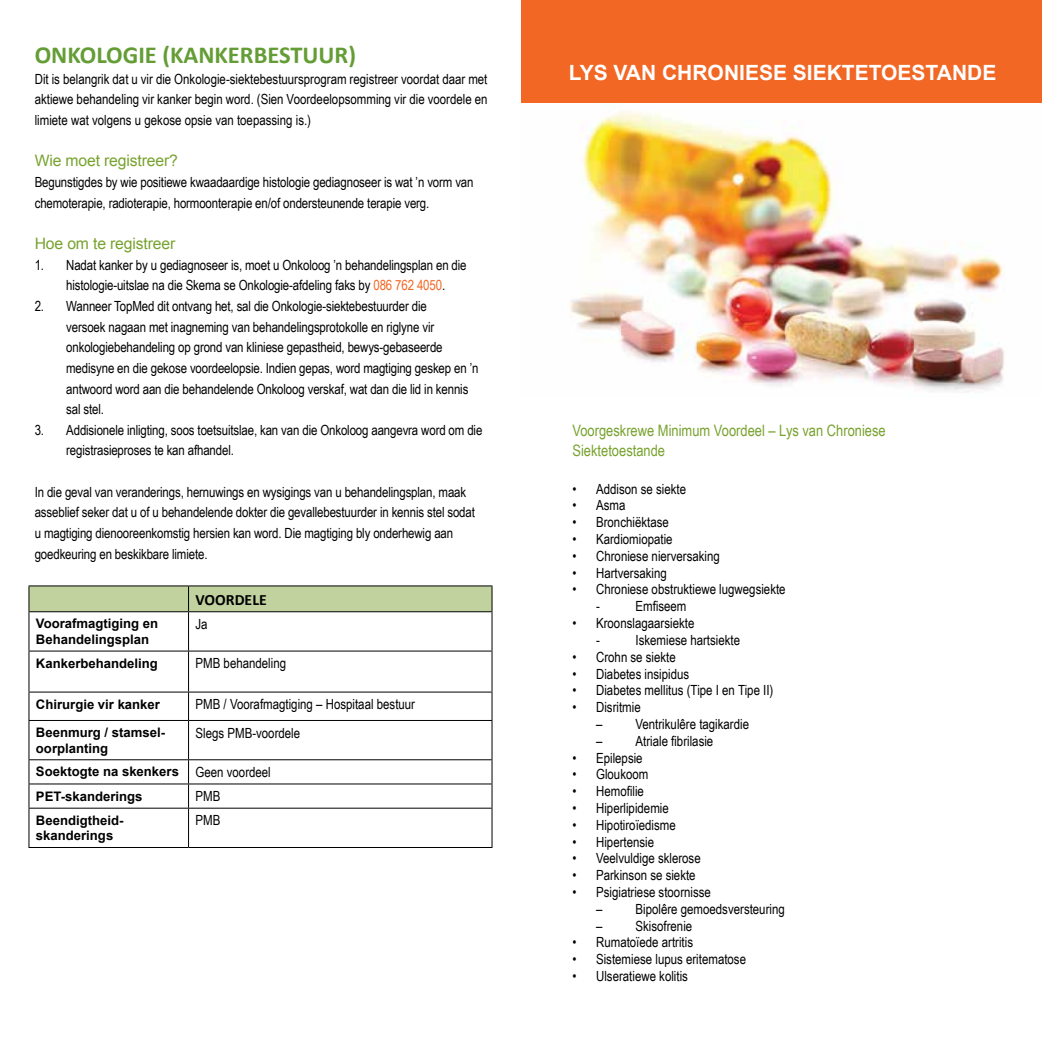
<style>
.page{position:relative;width:1042px;height:1042px;background:#fff}
.page>*{position:absolute;margin:0;border:0;box-sizing:border-box;transform-origin:0 0}
.t1{font:700 24.5px "Calibri";color:#649d35}
.t2{font:700 21px "Arial";color:#fff}
.t3{font:15.75px/20.7px "Arial Narrow";color:#78a22f}
.t4{font:15.75px "Arial";letter-spacing:-.01em;color:#78a22f}
.t5{font:700 15.75px "Calibri";color:#000}
.t6{font:14px/20.7px "Arial Narrow";letter-spacing:-.01em;color:#000}
.t7{font:700 13.12px/15.8px "Arial";color:#000}
.s1{color:#f26724}
.s2{font-family:"Arial Narrow";font-weight:400;font-size:14px}
</style>
<div class="page">
<img style="left:521px;top:81px;width:484px;height:312px">
<div style="left:522px;top:0;width:520px;height:103px;background:#f26724"></div>
<hr style="left:29px;top:612px;width:1px;height:38px;background:#000">
<hr style="left:188px;top:612px;width:1px;height:38px;background:#000">
<hr style="left:491px;top:612px;width:1px;height:38px;background:#000">
<hr style="left:29px;top:650px;width:160px;height:1px;background:#000">
<hr style="left:29px;top:651px;width:1px;height:40px;background:#000">
<hr style="left:189px;top:650px;width:303px;height:1px;background:#000">
<hr style="left:188px;top:651px;width:1px;height:40px;background:#000">
<hr style="left:491px;top:651px;width:1px;height:40px;background:#000">
<hr style="left:29px;top:691px;width:160px;height:1px;background:#000">
<svg style="left:29px;top:692px;width:1px;height:28px"></svg>
<hr style="left:189px;top:691px;width:303px;height:1px;background:#000">
<svg style="left:188px;top:692px;width:1px;height:28px"></svg>
<svg style="left:491px;top:692px;width:1px;height:28px"></svg>
<hr style="left:29px;top:720px;width:160px;height:1px;background:#000">
<hr style="left:29px;top:721px;width:1px;height:38px;background:#000">
<hr style="left:189px;top:720px;width:303px;height:1px;background:#000">
<hr style="left:188px;top:721px;width:1px;height:38px;background:#000">
<hr style="left:491px;top:721px;width:1px;height:38px;background:#000">
<hr style="left:29px;top:759px;width:160px;height:1px;background:#000">
<hr style="left:189px;top:759px;width:303px;height:1px;background:#000">
<hr style="left:29px;top:783px;width:160px;height:1px;background:#000">
<svg style="left:29px;top:760px;width:1px;height:48px"></svg>
<hr style="left:189px;top:783px;width:303px;height:1px;background:#000">
<svg style="left:188px;top:760px;width:1px;height:48px"></svg>
<svg style="left:491px;top:760px;width:1px;height:48px"></svg>
<hr style="left:29px;top:808px;width:160px;height:1px;background:#000">
<hr style="left:29px;top:808px;width:1px;height:39px;background:#000">
<hr style="left:189px;top:808px;width:303px;height:1px;background:#000">
<hr style="left:188px;top:808px;width:1px;height:39px;background:#000">
<hr style="left:491px;top:808px;width:1px;height:39px;background:#000">
<hr style="left:29px;top:847px;width:160px;height:1px;background:#000">
<hr style="left:189px;top:847px;width:303px;height:1px;background:#000">
<hr style="left:29px;top:585px;width:160px;height:1px;background:#000">
<hr style="left:189px;top:585px;width:303px;height:1px;background:#000">
<svg style="left:29px;top:586px;width:463px;height:26px;background:#b7c797"></svg>
<h1 class="t1" style="left:35px;top:39px;width:323px">ONKOLOGIE (KANKERBESTUUR)</h1>
<p class="t6" style="left:35px;top:68px;width:454px;text-align:justify">Dit is belangrik dat u vir die Onkologie-siektebestuursprogram registreer voordat daar met aktiewe behandeling vir kanker begin word. (Sien Voordeelopsomming vir die voordele en limiete wat volgens u gekose opsie van toepassing is.)</p>
<p class="t4" style="left:35px;top:150px;width:145px">Wie moet registreer?</p>
<p class="t6" style="left:35px;top:171px;width:440px">Begunstigdes by wie positiewe kwaadaardige histologie gediagnoseer is wat ’n vorm van chemoterapie, radioterapie, hormoonterapie en/of ondersteunende terapie verg.</p>
<p class="t4" style="left:35px;top:233px;width:142px">Hoe om te registreer</p>
<p class="t6" style="left:66px;top:254px;width:402px;text-indent:-31px">1. Nadat kanker by u gediagnoseer is, moet u Onkoloog ’n behandelingsplan en die histologie-uitslae na die Skema se Onkologie-afdeling faks by <span class="s1">086 762 4050</span>.</p>
<p class="t6" style="left:66px;top:295px;width:414px;text-indent:-31px">2. Wanneer TopMed dit ontvang het, sal die Onkologie-siektebestuurder die<br>versoek nagaan met inagneming van behandelingsprotokolle en riglyne vir onkologiebehandeling op grond van kliniese gepastheid, bewys-gebaseerde medisyne en die gekose voordeelopsie. Indien gepas, word magtiging geskep en ’n antwoord word aan die behandelende Onkoloog verskaf, wat dan die lid in kennis sal stel.</p>
<p class="t6" style="left:66px;top:419px;width:418px;text-indent:-31px">3. Addisionele inligting, soos toetsuitslae, kan van die Onkoloog aangevra word om die registrasieproses te kan afhandel.</p>
<p class="t6" style="left:35px;top:481px;width:442px">In die geval van veranderings, hernuwings en wysigings van u behandelingsplan, maak asseblief seker dat u of u behandelende dokter die gevallebestuurder in kennis stel sodat u magtiging dienooreenkomstig hersien kan word. Die magtiging bly onderhewig aan goedkeuring en beskikbare limiete.</p>
<p class="t5" style="left:196px;top:589px;width:73px">VOORDELE</p>
<p class="t7" style="left:36px;top:616px;width:124px">Voorafmagtiging en<br>Behandelingsplan</p>
<p class="t6" style="left:196px;top:613px;width:14px">Ja</p>
<p class="t7" style="left:36px;top:655px;width:123px">Kankerbehandeling</p>
<p class="t6" style="left:196px;top:652px;width:92px">PMB behandeling</p>
<p class="t7" style="left:36px;top:696px;width:126px">Chirurgie vir kanker</p>
<p class="t6" style="left:196px;top:693px;width:221px">PMB / Voorafmagtiging – Hospitaal bestuur</p>
<p class="t7" style="left:36px;top:725px;width:131px">Beenmurg / stamsel&shy;oorplanting</p>
<p class="t6" style="left:196px;top:722px;width:106px">Slegs PMB-voordele</p>
<p class="t7" style="left:36px;top:760px;width:236px;line-height:24.2px">Soektogte na skenkers <span class="s2">Geen voordeel<br></span>PET-skanderings</p>
<p class="t6" style="left:196px;top:785px;width:26px">PMB</p>
<p class="t7" style="left:36px;top:812px;width:89px">Beendigtheid&shy;skanderings</p>
<p class="t6" style="left:196px;top:809px;width:26px">PMB</p>
<h2 class="t2" style="left:569px;top:59px;width:429px">LYS VAN CHRONIESE SIEKTETOESTANDE</h2>
<p class="t3" style="left:572px;top:419px;width:315px">Voorgeskrewe Minimum Voordeel – Lys van Chroniese<br>Siektetoestande</p>
<p class="t6" style="left:572px;top:478px;width:115px">• Addison se siekte</p>
<p class="t6" style="left:572px;top:495px;width:54px">• Asma</p>
<p class="t6" style="left:572px;top:511px;width:98px">• Bronchiëktase</p>
<p class="t6" style="left:572px;top:528px;width:102px">• Kardiomiopatie</p>
<p class="t6" style="left:572px;top:545px;width:149px">• Chroniese nierversaking</p>
<p class="t6" style="left:572px;top:562px;width:96px">• Hartversaking</p>
<p class="t6" style="left:596px;top:580px;width:191px;line-height:16.8px;text-indent:-24px">• Chroniese obstruktiewe lugwegsiekte -</p>
<p class="t6" style="left:635px;top:595px;width:53px">Emfiseem</p>
<p class="t6" style="left:596px;top:614px;width:100px;line-height:16.8px;text-indent:-24px">• Kroonslagaarsiekte -</p>
<p class="t6" style="left:635px;top:629px;width:106px">Iskemiese hartsiekte</p>
<p class="t6" style="left:572px;top:646px;width:105px">• Crohn se siekte</p>
<p class="t6" style="left:572px;top:663px;width:118px">• Diabetes insipidus</p>
<p class="t6" style="left:572px;top:679px;width:202px">• Diabetes mellitus (Tipe I en Tipe II)</p>
<p class="t6" style="left:572px;top:696px;width:70px">• Disritmie</p>
<p class="t6" style="left:596px;top:713px;width:154px">– Ventrikulêre tagikardie</p>
<p class="t6" style="left:596px;top:730px;width:119px">– Atriale fibrilasie</p>
<p class="t6" style="left:572px;top:747px;width:72px">• Epilepsie</p>
<p class="t6" style="left:572px;top:763px;width:77px">• Gloukoom</p>
<p class="t6" style="left:572px;top:780px;width:73px">• Hemofilie</p>
<p class="t6" style="left:572px;top:797px;width:98px">• Hiperlipidemie</p>
<p class="t6" style="left:572px;top:814px;width:105px">• Hipotiroïedisme</p>
<p class="t6" style="left:572px;top:831px;width:83px">• Hipertensie</p>
<p class="t6" style="left:572px;top:847px;width:130px">• Veelvuldige sklerose</p>
<p class="t6" style="left:572px;top:864px;width:125px">• Parkinson se siekte</p>
<p class="t6" style="left:572px;top:881px;width:140px">• Psigiatriese stoornisse</p>
<p class="t6" style="left:596px;top:898px;width:190px">– Bipolêre gemoedsversteuring</p>
<p class="t6" style="left:596px;top:915px;width:98px">– Skisofrenie</p>
<p class="t6" style="left:572px;top:931px;width:122px">• Rumatoïede artritis</p>
<p class="t6" style="left:572px;top:948px;width:175px">• Sistemiese lupus eritematose</p>
<p class="t6" style="left:572px;top:965px;width:117px">• Ulseratiewe kolitis</p>
</div>
